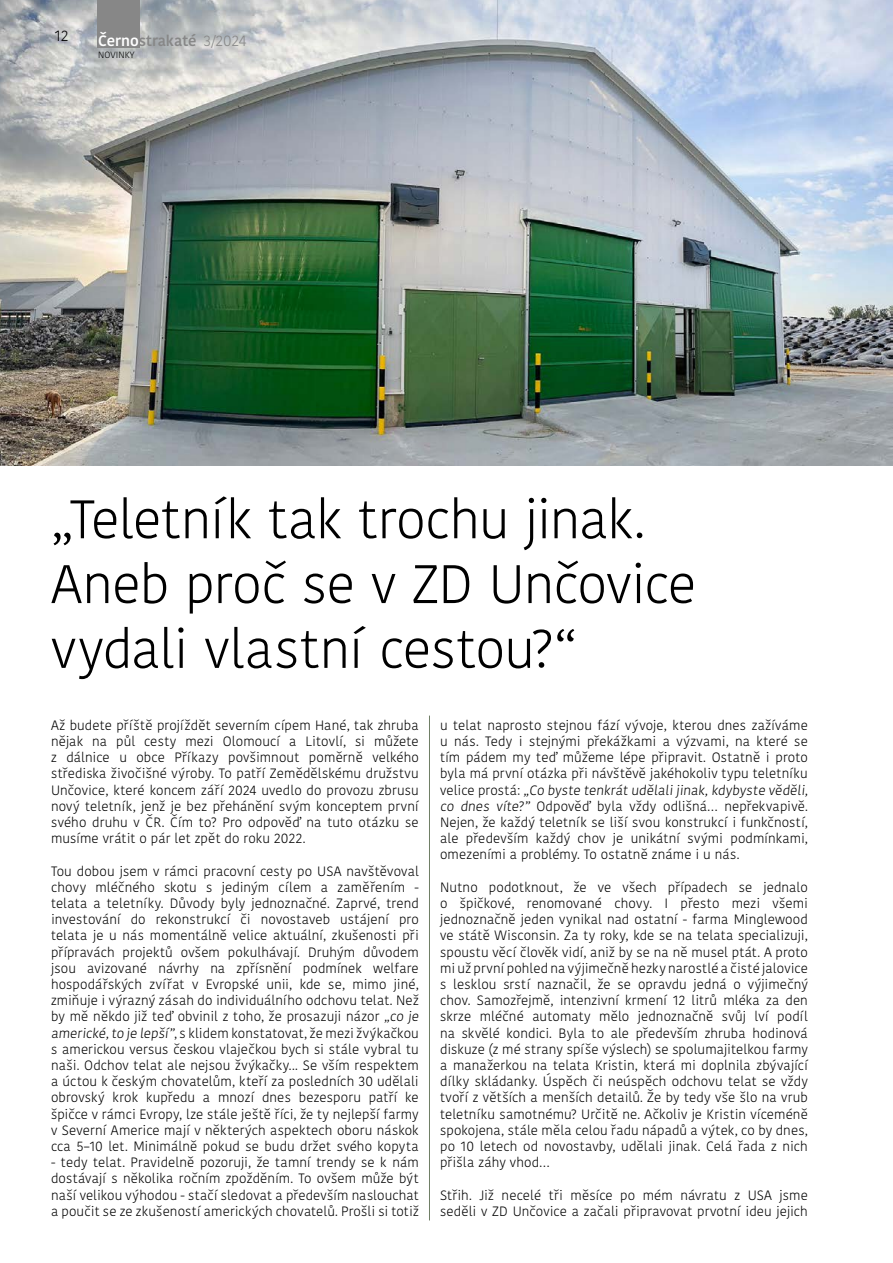
<style>
.page{position:relative;width:893px;height:1263px;background:#fff}
.page>*{position:absolute;margin:0;border:0;box-sizing:border-box;transform-origin:0 0}
.t1{font:300 54px/64.8px "Kohinoor Bangla";letter-spacing:-.015em;color:#000}
.t2{font:600 15px "Kohinoor Bangla";color:#878787}
.t3{font:300 15px "Kohinoor Bangla";color:#000}
.t4{font:300 13.5px/16.2px "Kohinoor Bangla";letter-spacing:.01em;color:#000;text-align:justify}
.t5{font:300 9px "Kohinoor Bangla";letter-spacing:.02em;color:#000}
.s1{color:#fff}
.s2{font-weight:300}
</style>
<div class="page">
<img style="left:0;top:0;width:893px;height:466px">
<hr style="left:429px;top:716px;width:1px;height:504px;background:#6f7e65">
<div style="left:98px;top:0;width:42px;height:48px;background:#878787"></div>
<p class="t3" style="left:55px;top:25px;width:15px">12</p>
<p class="t2" style="left:98px;top:28px;width:150px"><span class="s1">Černo</span>strakaté <span class="s2">3/2024</span></p>
<p class="t5" style="left:98px;top:48px;width:38px">NOVINKY</p>
<h1 class="t1" style="left:51px;top:486px;width:647px">„Teletník tak trochu jinak.<br>Aneb proč se v ZD Unčovice vydali vlastní cestou?“</h1>
<p class="t4" style="left:51px;top:717px;width:369px">Až budete příště projíždět severním cípem Hané, tak zhruba nějak na půl cesty mezi Olomoucí a Litovlí, si můžete z dálnice u obce Příkazy povšimnout poměrně velkého střediska živočišné výroby. To patří Zemědělskému družstvu Unčovice, které koncem září 2024 uvedlo do provozu zbrusu nový teletník, jenž je bez přehánění svým konceptem první svého druhu v ČR. Čím to? Pro odpověď na tuto otázku se musíme vrátit o pár let zpět do roku 2022.</p>
<p class="t4" style="left:51px;top:862px;width:371px;text-align:left">Tou dobou jsem v rámci pracovní cesty po USA navštěvoval chovy mléčného skotu s jediným cílem a zaměřením - telata a teletníky. Důvody byly jednoznačné. Zaprvé, trend investování do rekonstrukcí či novostaveb ustájení pro telata je u nás momentálně velice aktuální, zkušenosti při přípravách projektů ovšem pokulhávají. Druhým důvodem jsou avizované návrhy na zpřísnění podmínek welfare hospodářských zvířat v Evropské unii, kde se, mimo jiné, zmiňuje i výrazný zásah do individuálního odchovu telat. Než by mě někdo již teď obvinil z toho, že prosazuji názor „co je americké,to je lepší”, s klidem konstatovat, že mezi žvýkačkou s americkou versus českou vlaječkou bych si stále vybral tu naši. Odchov telat ale nejsou žvýkačky... Se vším respektem a úctou k českým chovatelům, kteří za posledních 30 udělali obrovský krok kupředu a mnozí dnes bezesporu patří ke špičce v rámci Evropy, lze stále ještě říci, že ty nejlepší farmy v Severní Americe mají v některých aspektech oboru náskok cca 5–10 let. Minimálně pokud se budu držet svého kopyta</p>
<p class="t4" style="left:51px;top:1154px;width:369px">- tedy telat. Pravidelně pozoruji, že tamní trendy se k nám dostávají s několika ročním zpožděním. To ovšem může být naší velikou výhodou - stačí sledovat a především naslouchat a poučit se ze zkušeností amerických chovatelů. Prošli si totiž</p>
<p class="t4" style="left:440px;top:717px;width:371px;text-align:left">u telat naprosto stejnou fází vývoje, kterou dnes zažíváme u nás. Tedy i stejnými překážkami a výzvami, na které se tím pádem my teď můžeme lépe připravit. Ostatně i proto byla má první otázka při návštěvě jakéhokoliv typu teletníku velice pros tá : „Co byste tenkrát udělali jinak, kdybyste věděli, co dnes víte?” Odpověď byla vždy odlišná… nepřekvapivě.<br>Nejen, že každý teletník se liší svou konstrukcí i funkčností, ale především každý chov je unikátní svými podmínkami, omezeními a problémy. To ostatně známe i u nás.</p>
<p class="t4" style="left:440px;top:879px;width:369px">Nutno podotknout, že ve všech případech se jednalo o špičkové, renomované chovy. I přesto mezi všemi jednoznačně jeden vynikal nad ostatní - farma Minglewood ve státě Wisconsin. Za ty roky, kde se na telata specializuji, spoustu věcí člověk vidí, aniž by se na ně musel ptát. A proto mi už první pohled na výjimečně hezky narostlé a čisté jalovice s lesklou srstí naznačil, že se opravdu jedná o výjimečný chov. Samozřejmě, intenzivní krmení 12 litrů mléka za den skrze mléčné automaty mělo jednoznačně svůj lví podíl na skvělé kondici. Byla to ale především zhruba hodinová diskuze (z mé strany spíše výslech) se spolumajitelkou farmy a manažerkou na telata Kristin, která mi doplnila zbývající dílky skládanky. Úspěch či neúspěch odchovu telat se vždy tvoří z větších a menších detailů. Že by tedy vše šlo na vrub teletníku samotnému? Určitě ne. Ačkoliv je Kristin víceméně spokojena, stále měla celou řadu nápadů a výtek, co by dnes, po 10 letech od novostavby, udělali jinak. Celá řada z nich přišla záhy vhod…</p>
<p class="t4" style="left:440px;top:1186px;width:369px">Střih. Již necelé tři měsíce po mém návratu z USA jsme seděli v ZD Unčovice a začali připravovat prvotní ideu jejich</p>
</div>
